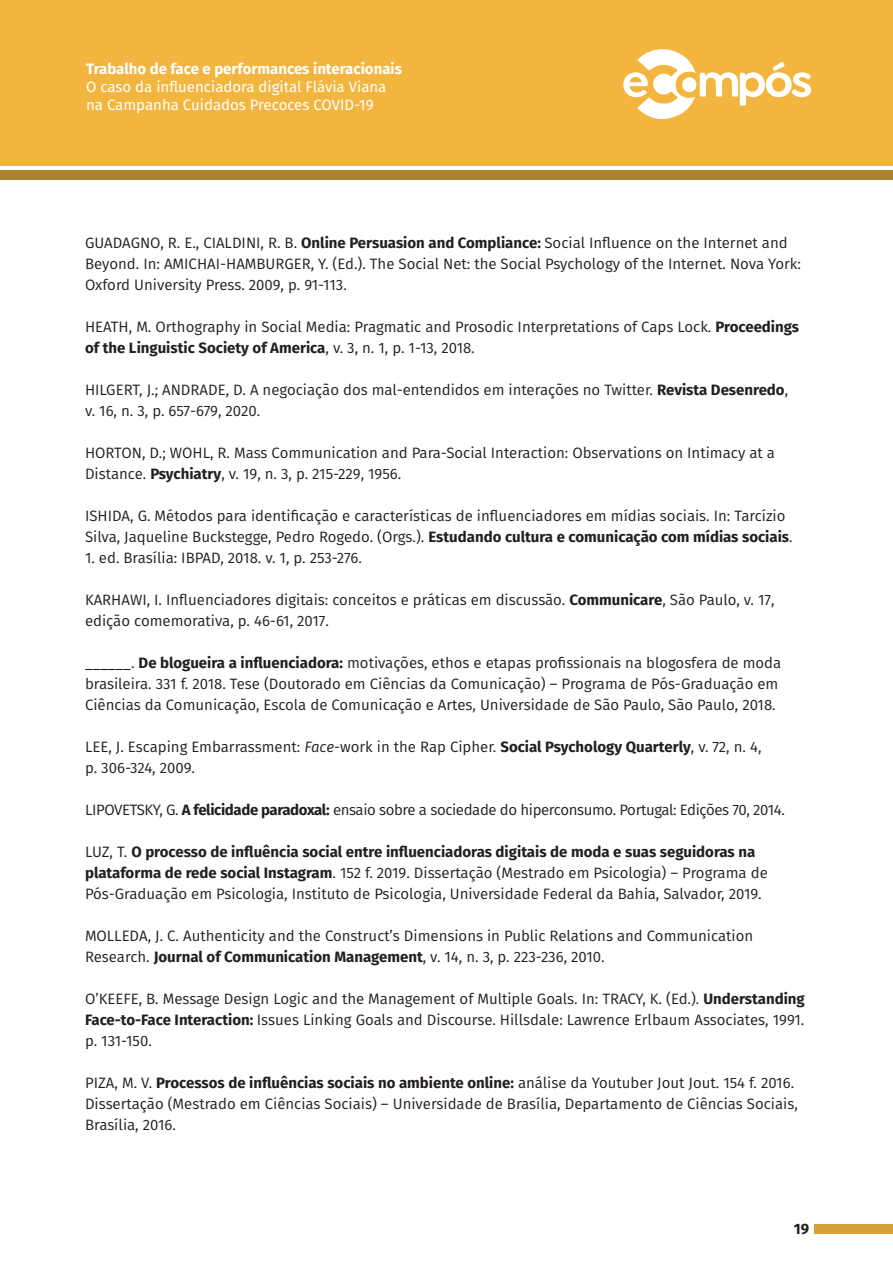
<style>
.page{position:relative;width:893px;height:1263px;background:#fff}
.page>*{position:absolute;margin:0;border:0;box-sizing:border-box;transform-origin:0 0}
.t1{font:15px/21px "Fira Sans";color:#231f20}
.t2{font:15px "Fira Sans";letter-spacing:-.025em;color:#231f20}
.t3{font:15px/18px "Fira Sans";color:#fff}
.t4{font:700 15px "Fira Sans";color:#fff}
.t5{font:700 15px "Fira Sans";color:#231f20}
.s1{font-weight:700}
.s2{font-style:italic}
</style>
<div class="page">
<div style="left:0;top:0;width:893px;height:166px;background:#f2b540"></div>
<div style="left:0;top:170px;width:893px;height:10px;background:#ab822f"></div>
<div style="left:814px;top:1224px;width:79px;height:9px;background:#d4a13b"></div>
<svg style="left:623px;top:49px;width:188px;height:70px"></svg>
<p class="t4" style="left:86px;top:56px;width:317px">Trabalho de face e performances interacionais</p>
<p class="t3" style="left:86px;top:77px;width:302px">O caso da influenciadora digital Flávia Viana na Campanha Cuidados Precoces COVID-19</p>
<p class="t1" style="left:85px;top:232px;width:717px">GUADAGNO, R. E., CIALDINI, R. B. <span class="s1">Online Persuasion and Compliance:</span> Social Influence on the Internet and<br>Beyond. In: AMICHAI-HAMBURGER, Y. (Ed.). The Social Net: the Social Psychology of the Internet. Nova York:<br>Oxford University Press. 2009, p. 91-113.</p>
<p class="t1" style="left:85px;top:316px;width:716px">HEATH, M. Orthography in Social Media: Pragmatic and Prosodic Interpretations of Caps Lock. <span class="s1">Proceedings of the Linguistic Society of America</span>, v. 3, n. 1, p. 1-13, 2018.</p>
<p class="t1" style="left:85px;top:379px;width:705px">HILGERT, J.; ANDRADE, D. A negociação dos mal-entendidos em interações no Twitter. <span class="s1">Revista Desenredo</span>, v. 16, n. 3, p. 657-679, 2020.</p>
<p class="t1" style="left:85px;top:442px;width:691px">HORTON, D.; WOHL, R. Mass Communication and Para-Social Interaction: Observations on Intimacy at a<br>Distance. <span class="s1">Psychiatry</span>, v. 19, n. 3, p. 215-229, 1956.</p>
<p class="t1" style="left:85px;top:505px;width:709px">ISHIDA, G. Métodos para identificação e características de influenciadores em mídias sociais. In: Tarcízio<br>Silva, Jaqueline Buckstegge, Pedro Rogedo. (Orgs.). <span class="s1">Estudando cultura e comunicação com mídias sociais</span>.</p>
<p class="t1" style="left:85px;top:547px;width:278px">1. ed. Brasília: IBPAD, 2018. v. 1, p. 253-276.</p>
<p class="t1" style="left:85px;top:589px;width:691px">KARHAWI, I. Influenciadores digitais: conceitos e práticas em discussão. <span class="s1">Communicare</span>, São Paulo, v. 17, edição comemorativa, p. 46-61, 2017.</p>
<p class="t1" style="left:85px;top:652px;width:698px">______. <span class="s1">De blogueira a influenciadora:</span> motivações, ethos e etapas profissionais na blogosfera de moda brasileira. 331 f. 2018. Tese (Doutorado em Ciências da Comunicação) – Programa de Pós-Graduação em<br>Ciências da Comunicação, Escola de Comunicação e Artes, Universidade de São Paulo, São Paulo, 2018.</p>
<p class="t1" style="left:85px;top:736px;width:678px">LEE, J. Escaping Embarrassment: <span class="s2">Face</span>-work in the Rap Cipher. <span class="s1">Social Psychology Quarterly</span>, v. 72, n. 4, p. 306-324, 2009.</p>
<p class="t2" style="left:85px;top:798px;width:701px">LIPOVETSKY, G. <span class="s1">A felicidade paradoxal:</span> ensaio sobre a sociedade do hiperconsumo. Portugal: Edições 70, 2014.</p>
<p class="t1" style="left:85px;top:841px;width:684px">LUZ, T. <span class="s1">O processo de influência social entre influenciadoras digitais de moda e suas seguidoras na plataforma de rede social Instagram</span>. 152 f. 2019. Dissertação (Mestrado em Psicologia) – Programa de<br>Pós-Graduação em Psicologia, Instituto de Psicologia, Universidade Federal da Bahia, Salvador, 2019.</p>
<p class="t1" style="left:85px;top:925px;width:670px">MOLLEDA, J. C. Authenticity and the Construct’s Dimensions in Public Relations and Communication<br>Research. <span class="s1">Journal of Communication Management</span>, v. 14, n. 3, p. 223-236, 2010.</p>
<p class="t1" style="left:85px;top:988px;width:721px;text-align:justify">O’KEEFE, B. Message Design Logic and the Management of Multiple Goals. In: TRACY, K. (Ed.). <span class="s1">Understanding Face-to-Face Interaction:</span> Issues Linking Goals and Discourse. Hillsdale: Lawrence Erlbaum Associates, 1991. p. 131-150.</p>
<p class="t1" style="left:85px;top:1072px;width:714px">PIZA, M. V. <span class="s1">Processos de influências sociais no ambiente online:</span> análise da Youtuber Jout Jout. 154 f. 2016.<br>Dissertação (Mestrado em Ciências Sociais) – Universidade de Brasília, Departamento de Ciências Sociais,<br>Brasília, 2016.</p>
<p class="t5" style="left:794px;top:1216px;width:17px">19</p>
</div>
